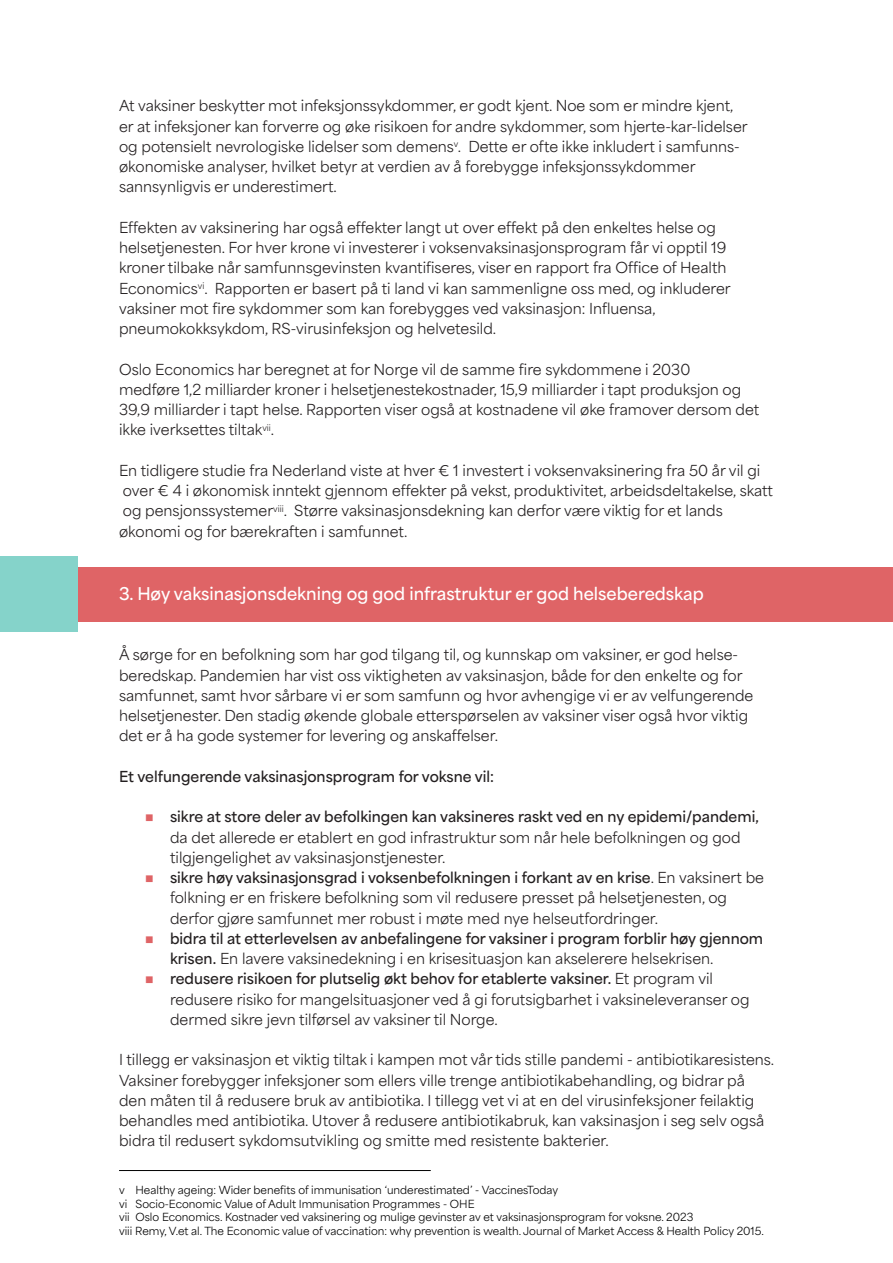
<style>
.page{position:relative;width:893px;height:1263px;background:#fff}
.page>*{position:absolute;margin:0;border:0;box-sizing:border-box;transform-origin:0 0}
.t1{font:600 16.5px "Area Normal";color:#fff}
.t2{font:14.25px/20.2px "Area Normal";color:#231f20}
.t3{font:600 14.25px/20.2px "Area Normal";color:#231f20}
.t4{font:10.5px "Area Normal";color:#000001}
.s1{font-weight:800;color:#df6466}
.s2{font-weight:600}
.s3{font-weight:400}
</style>
<div class="page">
<div style="left:0;top:567px;width:893px;height:55px;background:#df6466"></div>
<div style="left:0;top:556px;width:78px;height:76px;background:#85d3ca"></div>
<hr style="left:119px;top:1170px;width:312px;height:1px;background:#000001">
<p class="t2" style="left:119px;top:94px;width:616px">At vaksiner beskytter mot infeksjonssykdommer, er godt kjent. Noe som er mindre kjent,</p>
<p class="t2" style="left:119px;top:114px;width:630px">er at infeksjoner kan forverre og øke risikoen for andre sykdommer, som hjerte-kar-lidelser</p>
<p class="t2" style="left:119px;top:135px;width:622px">og potensielt nevrologiske lidelser som demens<sup>v</sup>. Dette er ofte ikke inkludert i samfunns-</p>
<p class="t2" style="left:119px;top:155px;width:578px">økonomiske analyser, hvilket betyr at verdien av å forebygge infeksjonssykdommer</p>
<p class="t2" style="left:119px;top:175px;width:219px">sannsynligvis er underestimert.</p>
<p class="t2" style="left:119px;top:216px;width:598px">Effekten av vaksinering har også effekter langt ut over effekt på den enkeltes helse og</p>
<p class="t2" style="left:119px;top:236px;width:609px">helsetjenesten. For hver krone vi investerer i voksenvaksinasjonsprogram får vi opptil 19</p>
<p class="t2" style="left:119px;top:256px;width:609px">kroner tilbake når samfunnsgevinsten kvantifiseres, viser en rapport fra Office of Health</p>
<p class="t2" style="left:119px;top:276px;width:613px">Economics<sup>vi</sup>. Rapporten er basert på ti land vi kan sammenligne oss med, og inkluderer</p>
<p class="t2" style="left:119px;top:297px;width:538px">vaksiner mot fire sykdommer som kan forebygges ved vaksinasjon: Influensa, pneumokokksykdom, RS-virusinfeksjon og helvetesild.</p>
<p class="t2" style="left:119px;top:357px;width:573px">Oslo Economics har beregnet at for Norge vil de samme fire sykdommene i 2030</p>
<p class="t2" style="left:119px;top:378px;width:642px">medføre 1,2 milliarder kroner i helsetjenestekostnader, 15,9 milliarder i tapt produksjon og<br>39,9 milliarder i tapt helse. Rapporten viser også at kostnadene vil øke framover dersom det ikke iverksettes tiltak<sup>vii</sup>.</p>
<p class="t2" style="left:119px;top:459px;width:655px">En tidligere studie fra Nederland viste at hver € 1 investert i voksenvaksinering fra 50 år vil gi over € 4 i økonomisk inntekt gjennom effekter på vekst, produktivitet, arbeidsdeltakelse, skatt og pensjonssystemer<sup>viii</sup>. Større vaksinasjonsdekning kan derfor være viktig for et lands økonomi og for bærekraften i samfunnet.</p>
<p class="t1" style="left:119px;top:579px;width:586px">3. Høy vaksinasjonsdekning og god infrastruktur er god helseberedskap</p>
<p class="t2" style="left:119px;top:643px;width:636px">Å sørge for en befolkning som har god tilgang til, og kunnskap om vaksiner, er god helse&shy;beredskap. Pandemien har vist oss viktigheten av vaksinasjon, både for den enkelte og for samfunnet, samt hvor sårbare vi er som samfunn og hvor avhengige vi er av velfungerende helsetjenester. Den stadig økende globale etterspørselen av vaksiner viser også hvor viktig det er å ha gode systemer for levering og anskaffelser.</p>
<p class="t3" style="left:119px;top:765px;width:377px">Et velfungerende vaksinasjonsprogram for voksne vil:</p>
<p class="t2" style="left:170px;top:805px;width:590px;text-indent:-24px"><span class="s1">■</span> <span class="s2">sikre at store deler av befolkingen kan vaksineres raskt ved en ny epidemi/pandemi, </span>da det allerede er etablert en god infrastruktur som når hele befolkningen og god tilgjengelighet av vaksinasjonstjenester.</p>
<p class="t2" style="left:170px;top:866px;width:595px;text-indent:-24px"><span class="s1">■</span> <span class="s2">sikre høy vaksinasjonsgrad i voksenbefolkningen i forkant av en krise</span>. En vaksinert be folkning er en friskere befolkning som vil redusere presset på helsetjenesten, og derfor gjøre samfunnet mer robust i møte med nye helseutfordringer.</p>
<p class="t3" style="left:170px;top:927px;width:595px;text-indent:-24px"><span class="s1">■</span> bidra til at etterlevelsen av anbefalingene for vaksiner i program forblir høy gjennom krisen. <span class="s3">En lavere vaksinedekning i en krisesituasjon kan akselerere helsekrisen.</span></p>
<p class="t2" style="left:170px;top:967px;width:581px;text-indent:-24px"><span class="s1">■</span> <span class="s2">redusere risikoen for plutselig økt behov for etablerte vaksiner.</span> Et program vil redusere risiko for mangelsituasjoner ved å gi forutsigbarhet i vaksineleveranser og dermed sikre jevn tilførsel av vaksiner til Norge.</p>
<p class="t2" style="left:119px;top:1048px;width:657px">I tillegg er vaksinasjon et viktig tiltak i kampen mot vår tids stille pandemi - antibiotikaresistens.<br>Vaksiner forebygger infeksjoner som ellers ville trenge antibiotikabehandling, og bidrar på den måten til å redusere bruk av antibiotika. I tillegg vet vi at en del virusinfeksjoner feilaktig behandles med antibiotika. Utover å redusere antibiotikabruk, kan vaksinasjon i seg selv også bidra til redusert sykdomsutvikling og smitte med resistente bakterier.</p>
<p class="t4" style="left:119px;top:1181px;width:441px">v Healthy ageing: Wider benefits of immunisation ‘underestimated’ - VaccinesToday</p>
<p class="t4" style="left:119px;top:1195px;width:357px">vi Socio-Economic Value of Adult Immunisation Programmes - OHE</p>
<p class="t4" style="left:119px;top:1208px;width:576px">vii Oslo Economics. Kostnader ved vaksinering og mulige gevinster av et vaksinasjonsprogram for voksne. 2023</p>
<p class="t4" style="left:119px;top:1222px;width:646px">viii Remy, V.et al. The Economic value of vaccination: why prevention is wealth. Journal of Market Access &amp; Health Policy 2015.</p>
</div>
